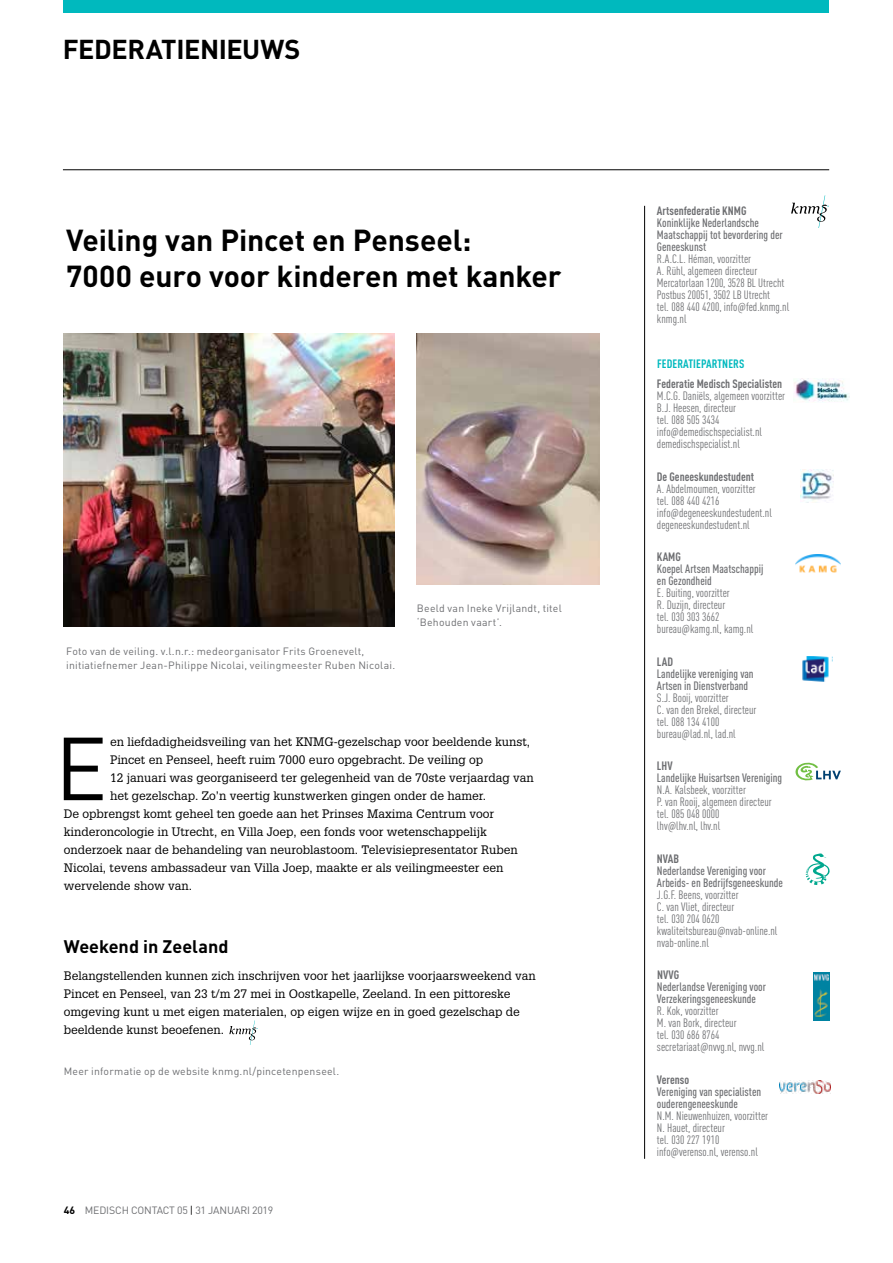
<style>
.page{position:relative;width:893px;height:1263px;background:#fff}
.page>*{position:absolute;margin:0;border:0;box-sizing:border-box;transform-origin:0 0}
.t1{font:87.9px "DINOT";color:#000}
.t2{font:700 30px/36px "DINOT";letter-spacing:-.005em;color:#000}
.t3{font:700 27px "DINOT";letter-spacing:-.015em;color:#000}
.t4{font:700 18px "DINOT";color:#000}
.t5{font:condensed 12px/12px "DINOT";color:#6d6e71}
.t6{font:12px/18px "Glypha LT Std";color:#000}
.t7{font:500 condensed 12px/12px "DINOT";color:#6d6e71}
.t8{font:700 condensed 12px "DINOT";color:#6d6e71}
.t9{font:700 condensed 12px "DINOT";letter-spacing:.01em;color:#00b9be}
.t10{font:10.5px/13.5px "DINOT";letter-spacing:.02em;color:#6d6e71}
.t11{font:10.5px "DINOT";letter-spacing:-.015em;color:#6d6e71}
.s1{font-weight:700;color:#000}
.s2{color:#000}
</style>
<div class="page">
<div style="left:64px;top:0;width:765px;height:13px;background:#00b9be"></div>
<hr style="left:63px;top:169px;width:766px;height:1px;background:#000">
<hr style="left:644px;top:206px;width:1px;height:953px;background:#000">
<div style="left:814px;top:972px;width:15px;height:49px;background:#0083a2"></div>
<img style="left:814px;top:974px;width:15px;height:43px">
<svg style="left:795px;top:763px;width:46px;height:17px"></svg>
<img style="left:801px;top:470px;width:32px;height:32px">
<img style="left:802px;top:656px;width:30px;height:26px">
<svg style="left:806px;top:853px;width:23px;height:32px"></svg>
<img style="left:780px;top:1080px;width:50px;height:13px">
<img style="left:793px;top:378px;width:57px;height:24px">
<svg style="left:791px;top:196px;width:38px;height:32px"></svg>
<img style="left:795px;top:555px;width:45px;height:18px">
<svg style="left:229px;top:1021px;width:29px;height:24px"></svg>
<img style="left:417px;top:333px;width:183px;height:251px">
<img style="left:64px;top:333px;width:330px;height:293px">
<h3 class="t3" style="left:63px;top:32px;width:239px">FEDERATIENIEUWS</h3>
<h2 class="t2" style="left:66px;top:221px;width:497px">Veiling van Pincet en Penseel:<br>7000 euro voor kinderen met kanker</h2>
<p class="t10" style="left:66px;top:645px;width:330px">Foto van de veiling. v.l.n.r.: medeorganisator Frits Groenevelt, initiatiefnemer Jean-Philippe Nicolai, veilingmeester Ruben Nicolai.</p>
<p class="t10" style="left:417px;top:602px;width:146px">Beeld van Ineke Vrijlandt, titel ‘Behouden vaart’.</p>
<h1 class="t1" style="left:55px;top:713px;width:54px">E</h1>
<p class="t6" style="left:110px;top:733px;width:422px">en liefdadigheidsveiling van het KNMG-gezelschap voor beeldende kunst,</p>
<p class="t6" style="left:110px;top:751px;width:375px">Pincet en Penseel, heeft ruim 7000 euro opgebracht. De veiling op</p>
<p class="t6" style="left:110px;top:769px;width:425px">12 januari was georganiseerd ter gelegenheid van de 70ste verjaardag van</p>
<p class="t6" style="left:110px;top:787px;width:378px">het gezelschap. Zo’n veertig kunstwerken gingen onder de hamer.</p>
<p class="t6" style="left:64px;top:805px;width:432px">De opbrengst komt geheel ten goede aan het Prinses Maxima Centrum voor</p>
<p class="t6" style="left:64px;top:823px;width:424px">kinderoncologie in Utrecht, en Villa Joep, een fonds voor wetenschappelijk</p>
<p class="t6" style="left:64px;top:841px;width:455px">onderzoek naar de behandeling van neuroblastoom. Televisiepresentator Ruben</p>
<p class="t6" style="left:64px;top:859px;width:441px">Nicolai, tevens ambassadeur van Villa Joep, maakte er als veilingmeester een</p>
<p class="t6" style="left:64px;top:877px;width:130px">wervelende show van.</p>
<h3 class="t4" style="left:64px;top:935px;width:166px">Weekend in Zeeland</h3>
<p class="t6" style="left:64px;top:967px;width:473px">Belangstellenden kunnen zich inschrijven voor het jaarlijkse voorjaarsweekend van Pincet en Penseel, van 23 t/m 27 mei in Oostkapelle, Zeeland. In een pittoreske omgeving kunt u met eigen materialen, op eigen wijze en in goed gezelschap de beeldende kunst beoefenen.</p>
<p class="t10" style="left:64px;top:1064px;width:277px">Meer informatie op de website knmg.nl/pincetenpenseel.</p>
<p class="t11" style="left:64px;top:1204px;width:211px"><span class="s1">46</span> MEDISCH CONTACT 05 <span class="s2">|</span> 31 JANUARI 2019</p>
<p class="t8" style="left:657px;top:203px;width:91px">Artsenfederatie KNMG</p>
<p class="t7" style="left:657px;top:217px;width:127px">Koninklijke Nederlandsche<br>Maatschappij tot bevordering der<br>Geneeskunst</p>
<p class="t5" style="left:657px;top:253px;width:134px">R.A.C.L. Héman, voorzitter<br>A. Rühl, algemeen directeur<br>Mercatorlaan 1200, 3528 BL Utrecht<br>Postbus 20051, 3502 LB Utrecht<br>tel. 088 440 4200, info@fed.knmg.nl knmg.nl</p>
<p class="t9" style="left:657px;top:356px;width:89px">FEDERATIEPARTNERS</p>
<p class="t8" style="left:657px;top:376px;width:127px">Federatie Medisch Specialisten</p>
<p class="t5" style="left:657px;top:390px;width:130px">M.C.G. Daniëls, algemeen voorzitter<br>B.J. Heesen, directeur<br>tel. 088 505 3434 info@demedischspecialist.nl demedischspecialist.nl</p>
<p class="t8" style="left:657px;top:469px;width:99px">De Geneeskundestudent</p>
<p class="t5" style="left:657px;top:482px;width:116px">A. Abdelmoumen, voorzitter<br>tel. 088 440 4216 info@degeneeskundestudent.nl degeneeskundestudent.nl</p>
<p class="t8" style="left:657px;top:549px;width:25px">KAMG</p>
<p class="t7" style="left:657px;top:563px;width:108px">Koepel Artsen Maatschappij en Gezondheid</p>
<p class="t5" style="left:657px;top:587px;width:98px">E. Buiting, voorzitter<br>R. Duzijn, directeur<br>tel. 030 303 3662 bureau@kamg.nl, kamg.nl</p>
<p class="t8" style="left:657px;top:654px;width:18px">LAD</p>
<p class="t7" style="left:657px;top:667px;width:98px">Landelijke vereniging van<br>Artsen in Dienstverband</p>
<p class="t5" style="left:657px;top:691px;width:101px">S.J. Booij, voorzitter<br>C. van den Brekel, directeur tel. 088 134 4100 bureau@lad.nl, lad.nl</p>
<p class="t8" style="left:657px;top:758px;width:17px">LHV</p>
<p class="t7" style="left:657px;top:772px;width:127px">Landelijke Huisartsen Vereniging</p>
<p class="t5" style="left:657px;top:784px;width:116px">N.A. Kalsbeek, voorzitter<br>P. van Rooij, algemeen directeur tel. 085 048 0000<br>lhv@lhv.nl, lhv.nl</p>
<p class="t8" style="left:657px;top:851px;width:24px">NVAB</p>
<p class="t7" style="left:657px;top:864px;width:127px">Nederlandse Vereniging voor<br>Arbeids- en Bedrijfsgeneeskunde</p>
<p class="t5" style="left:657px;top:888px;width:122px">J.G.F. Beens, voorzitter<br>C. van Vliet, directeur<br>tel. 030 204 0620 kwaliteitsbureau@nvab-online.nl nvab-online.nl</p>
<p class="t8" style="left:657px;top:967px;width:24px">NVVG</p>
<p class="t7" style="left:657px;top:981px;width:110px">Nederlandse Vereniging voor<br>Verzekeringsgeneeskunde</p>
<p class="t5" style="left:657px;top:1005px;width:109px">R. Kok, voorzitter<br>M. van Bork, directeur<br>tel. 030 686 8764 secretariaat@nvvg.nl, nvvg.nl</p>
<p class="t8" style="left:657px;top:1072px;width:34px">Verenso</p>
<p class="t7" style="left:657px;top:1085px;width:106px">Vereniging van specialisten ouderengeneeskunde</p>
<p class="t5" style="left:657px;top:1109px;width:113px">N.M. Nieuwenhuizen, voorzitter<br>N. Hauet, directeur<br>tel. 030 227 1910 info@verenso.nl, verenso.nl</p>
</div>
